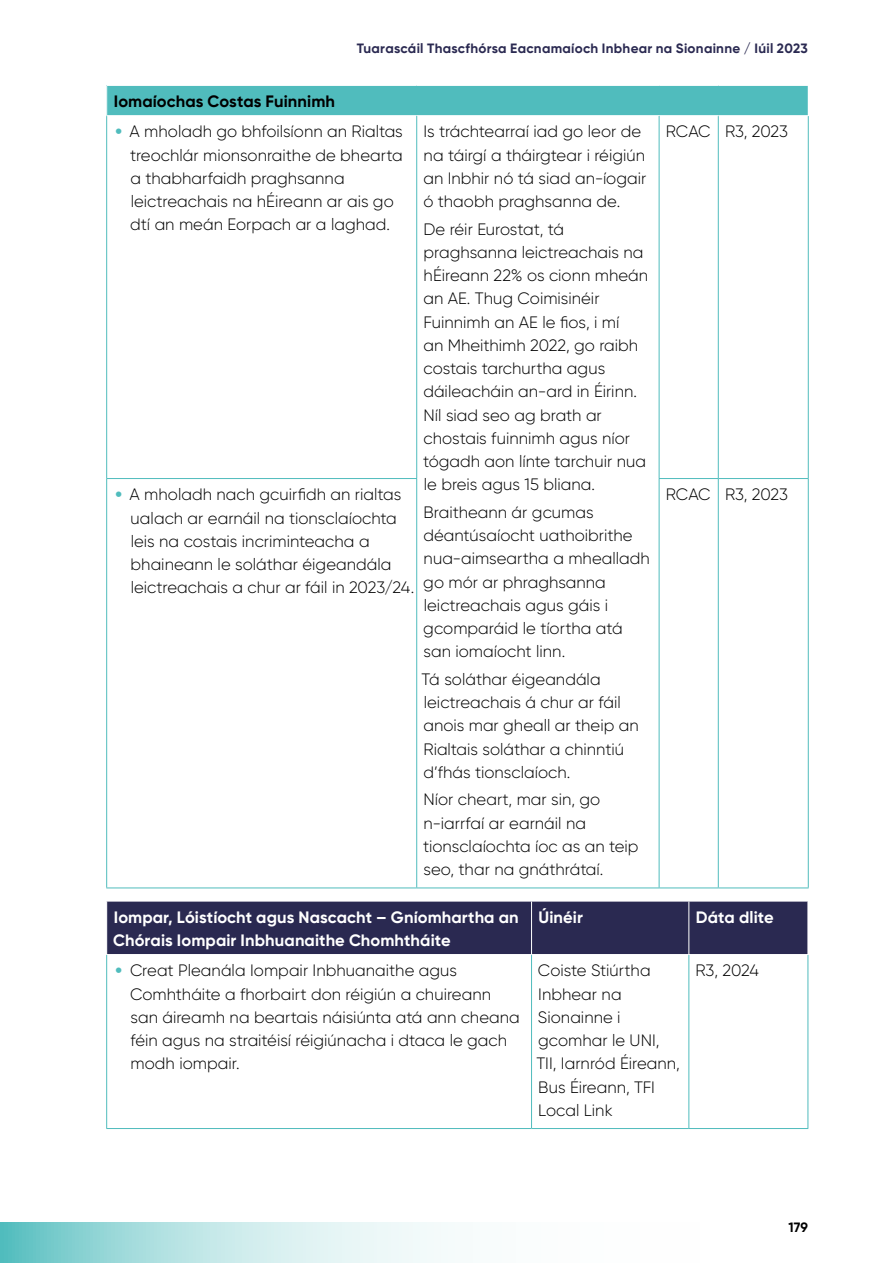
<style>
.page{position:relative;width:893px;height:1263px;background:#fff}
.page>*{position:absolute;margin:0;border:0;box-sizing:border-box;transform-origin:0 0}
.Cell_Body{font:300 16.5px/23.2px "Gilroy";color:#000}
.Cell_Body-2{font:700 16.5px/23.2px "Gilroy";letter-spacing:.005em;color:#fff}
.Cell_Body-3{font:700 16.5px "Gilroy";letter-spacing:.005em;color:#000}
.t1{font:700 13.5px "Gilroy";letter-spacing:.02em;color:#2a2951}
.t2{font:700 13.5px "Gilroy";color:#000}
.s1{font-weight:900;color:#50bcbd}
</style>
<div class="page">
<svg style="left:0;top:1222px;width:448px;height:41px;background:#bbe4e5"></svg>
<div style="left:107px;top:85px;width:701px;height:31px;background:#50bcbd"></div>
<hr style="left:718px;top:116px;width:1px;height:362px;background:#50bcbd">
<hr style="left:718px;top:479px;width:1px;height:408px;background:#50bcbd">
<hr style="left:106px;top:116px;width:1px;height:362px;background:#50bcbd">
<hr style="left:808px;top:116px;width:1px;height:362px;background:#50bcbd">
<hr style="left:106px;top:479px;width:1px;height:408px;background:#50bcbd">
<hr style="left:808px;top:479px;width:1px;height:408px;background:#50bcbd">
<svg style="left:106px;top:86px;width:1px;height:29px"></svg>
<hr style="left:106px;top:115px;width:311px;height:1px;background:#fff">
<hr style="left:659px;top:115px;width:59px;height:1px;background:#fff">
<hr style="left:718px;top:115px;width:91px;height:1px;background:#fff">
<hr style="left:106px;top:478px;width:311px;height:1px;background:#50bcbd">
<hr style="left:659px;top:478px;width:59px;height:1px;background:#50bcbd">
<hr style="left:718px;top:478px;width:91px;height:1px;background:#50bcbd">
<hr style="left:106px;top:887px;width:311px;height:1px;background:#50bcbd">
<hr style="left:659px;top:887px;width:59px;height:1px;background:#50bcbd">
<hr style="left:718px;top:887px;width:91px;height:1px;background:#50bcbd">
<hr style="left:106px;top:85px;width:311px;height:1px;background:#fff">
<hr style="left:417px;top:85px;width:242px;height:1px;background:#fff">
<hr style="left:659px;top:85px;width:59px;height:1px;background:#fff">
<hr style="left:718px;top:85px;width:91px;height:1px;background:#fff">
<hr style="left:417px;top:115px;width:242px;height:1px;background:#fff">
<hr style="left:416px;top:116px;width:1px;height:362px;background:#50bcbd">
<hr style="left:659px;top:116px;width:1px;height:362px;background:#50bcbd">
<hr style="left:416px;top:479px;width:1px;height:408px;background:#50bcbd">
<hr style="left:659px;top:479px;width:1px;height:408px;background:#50bcbd">
<hr style="left:417px;top:887px;width:242px;height:1px;background:#50bcbd">
<div style="left:107px;top:902px;width:700px;height:52px;background:#2a2951"></div>
<hr style="left:688px;top:901px;width:1px;height:53px;background:#fff">
<hr style="left:531px;top:955px;width:1px;height:173px;background:#50bcbd">
<hr style="left:688px;top:955px;width:1px;height:173px;background:#50bcbd">
<hr style="left:106px;top:955px;width:1px;height:173px;background:#50bcbd">
<hr style="left:807px;top:955px;width:1px;height:173px;background:#50bcbd">
<hr style="left:531px;top:901px;width:1px;height:53px;background:#fff">
<hr style="left:106px;top:1128px;width:425px;height:1px;background:#50bcbd">
<hr style="left:531px;top:1128px;width:158px;height:1px;background:#50bcbd">
<hr style="left:689px;top:1128px;width:119px;height:1px;background:#50bcbd">
<p class="t1" style="left:357px;top:40px;width:453px">Tuarascáil Thascfhórsa Eacnamaíoch Inbhear na Sionainne / Iúil 2023</p>
<p class="Cell_Body-3" style="left:114px;top:91px;width:223px">Iomaíochas Costas Fuinnimh</p>
<p class="Cell_Body" style="left:130px;top:120px;width:274px;text-indent:-15px"><span class="s1">•</span> A mholadh go bhfoilsíonn an Rialtas treochlár mionsonraithe de bhearta a thabharfaidh praghsanna leictreachais na hÉireann ar ais go dtí an meán Eorpach ar a laghad.</p>
<p class="Cell_Body" style="left:423px;top:120px;width:225px">Is tráchtearraí iad go leor de na táirgí a tháirgtear i réigiún an Inbhir nó tá siad an-íogair ó thaobh praghsanna de.</p>
<p class="Cell_Body" style="left:666px;top:120px;width:46px">RCAC</p>
<p class="Cell_Body" style="left:725px;top:120px;width:65px">R3, 2023</p>
<p class="Cell_Body" style="left:423px;top:217px;width:227px">De réir Eurostat, tá praghsanna leictreachais na hÉireann 22% os cionn mheán an AE. Thug Coimisinéir<br>Fuinnimh an AE le fios, i mí<br>an Mheithimh 2022, go raibh costais tarchurtha agus dáileacháin an-ard in Éirinn.<br>Níl siad seo ag brath ar chostais fuinnimh agus níor tógadh aon línte tarchuir nua le breis agus 15 bliana.</p>
<p class="Cell_Body" style="left:423px;top:500px;width:228px">Braitheann ár gcumas déantúsaíocht uathoibrithe nua-aimseartha a mhealladh go mór ar phraghsanna leictreachais agus gáis i gcomparáid le tíortha atá san iomaíocht linn.</p>
<p class="Cell_Body" style="left:422px;top:667px;width:219px">Tá soláthar éigeandála leictreachais á chur ar fáil anois mar gheall ar theip an<br>Rialtais soláthar a chinntiú d’fhás tionsclaíoch.</p>
<p class="Cell_Body" style="left:423px;top:788px;width:217px">Níor cheart, mar sin, go n-iarrfaí ar earnáil na tionsclaíochta íoc as an teip seo, thar na gnáthrátaí.</p>
<p class="Cell_Body" style="left:131px;top:483px;width:285px;text-indent:-15px"><span class="s1">•</span> A mholadh nach gcuirfidh an rialtas ualach ar earnáil na tionsclaíochta leis na costais incriminteacha a bhaineann le soláthar éigeandála leictreachais a chur ar fáil in 2023/24.</p>
<p class="Cell_Body" style="left:666px;top:483px;width:46px">RCAC</p>
<p class="Cell_Body" style="left:725px;top:483px;width:65px">R3, 2023</p>
<p class="Cell_Body-2" style="left:113px;top:905px;width:407px">Iompar, Lóistíocht agus Nascacht – Gníomhartha an<br>Chórais Iompair Inbhuanaithe Chomhtháite</p>
<p class="Cell_Body-2" style="left:538px;top:905px;width:46px">Úinéir</p>
<p class="Cell_Body-2" style="left:696px;top:905px;width:79px">Dáta dlite</p>
<p class="Cell_Body" style="left:130px;top:959px;width:391px;text-indent:-15px"><span class="s1">•</span> Creat Pleanála Iompair Inbhuanaithe agus Comhtháite a fhorbairt don réigiún a chuireann san áireamh na beartais náisiúnta atá ann cheana féin agus na straitéisí réigiúnacha i dtaca le gach modh iompair.</p>
<p class="Cell_Body" style="left:536px;top:959px;width:145px">Coiste Stiúrtha<br>Inbhear na<br>Sionainne i gcomhar le UNI,<br>TII, Iarnród Éireann,<br>Bus Éireann, TFI<br>Local Link</p>
<p class="Cell_Body" style="left:696px;top:959px;width:65px">R3, 2024</p>
<p class="t2" style="left:788px;top:1219px;width:21px">179</p>
</div>
